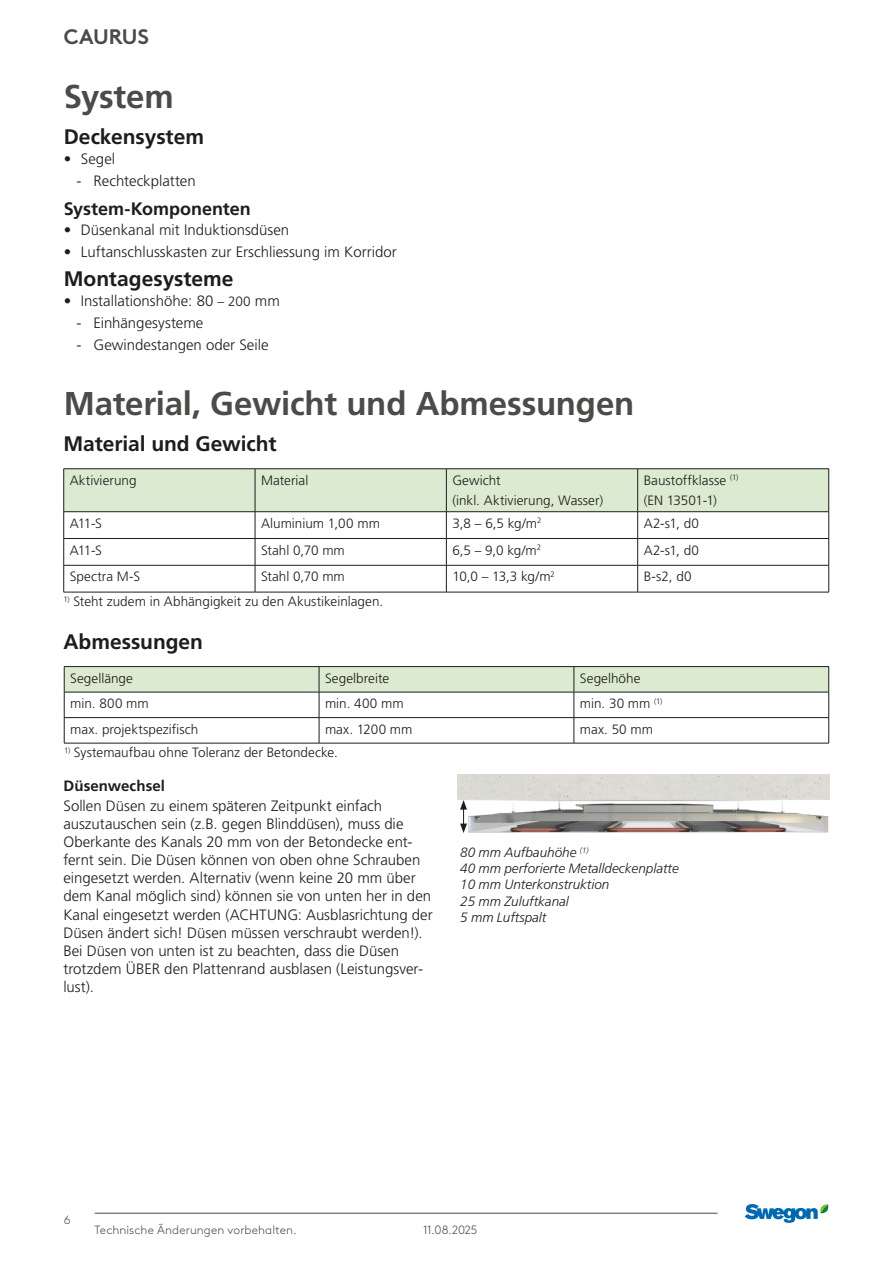
<style>
.page{position:relative;width:893px;height:1263px;background:#fff}
.page>*{position:absolute;margin:0;border:0;box-sizing:border-box;transform-origin:0 0}
.t1{font:700 33px "Frutiger LT Pro";letter-spacing:-.005em;color:#4b4b4a}
.t2{font:700 21px "Frutiger LT Pro";color:#1d1d1b}
.t3{font:700 21px "Swegon Brown";color:#4b4b4a}
.t4{font:700 18px "Frutiger LT Pro";letter-spacing:-.005em;color:#1d1d1b}
.t5{font:300 15px/18px "Frutiger LT Pro";color:#1d1d1b}
.t6{font:700 15px "Frutiger LT Pro";letter-spacing:.005em;color:#1d1d1b}
.t7{font:300 13.5px/19.8px "Frutiger LT Pro";color:#1d1d1b}
.t8{font:italic 300 13.5px/16.2px "Frutiger LT Pro";color:#1d1d1b}
.t9{font:300 12px "Swegon Brown";letter-spacing:.01em;color:#4b4b4a}
.s1{font-size:13.5px}
</style>
<div class="page">
<hr style="left:95px;top:1213px;width:623px;height:1px;background:#4b4b4a">
<svg style="left:745px;top:1204px;width:84px;height:19px"></svg>
<svg style="left:64px;top:666px;width:765px;height:77px"></svg>
<hr style="left:64px;top:743px;width:255px;height:1px;background:#1d1d1b">
<hr style="left:319px;top:743px;width:255px;height:1px;background:#1d1d1b">
<hr style="left:574px;top:743px;width:255px;height:1px;background:#1d1d1b">
<hr style="left:64px;top:468px;width:191px;height:1px;background:#1d1d1b">
<hr style="left:255px;top:468px;width:191px;height:1px;background:#1d1d1b">
<hr style="left:446px;top:468px;width:192px;height:1px;background:#1d1d1b">
<hr style="left:638px;top:468px;width:191px;height:1px;background:#1d1d1b">
<svg style="left:63px;top:469px;width:766px;height:123px"></svg>
<hr style="left:64px;top:592px;width:191px;height:1px;background:#1d1d1b">
<hr style="left:255px;top:592px;width:191px;height:1px;background:#1d1d1b">
<hr style="left:446px;top:592px;width:192px;height:1px;background:#1d1d1b">
<hr style="left:638px;top:592px;width:191px;height:1px;background:#1d1d1b">
<img style="left:457px;top:774px;width:372px;height:59px">
<svg style="left:460px;top:800px;width:7px;height:33px"></svg>
<h2 class="t3" style="left:64px;top:20px;width:87px">CAURUS</h2>
<h1 class="t1" style="left:64px;top:77px;width:111px">System</h1>
<h2 class="t2" style="left:64px;top:124px;width:142px">Deckensystem</h2>
<p class="t5" style="left:64px;top:150px;width:53px">• Segel</p>
<p class="t5" style="left:77px;top:172px;width:121px">- Rechteckplatten</p>
<p class="t4" style="left:64px;top:198px;width:188px">System-Komponenten</p>
<p class="t5" style="left:64px;top:221px;width:227px">• Düsenkanal mit Induktionsdüsen</p>
<p class="t5" style="left:64px;top:243px;width:334px">• Luftanschlusskasten zur Erschliessung im Korridor</p>
<h2 class="t2" style="left:64px;top:266px;width:171px">Montagesysteme</h2>
<p class="t5" style="left:64px;top:292px;width:218px">• Installationshöhe: 80 <span class="s1">– 200</span> mm</p>
<p class="t5" style="left:77px;top:314px;width:128px">- Einhängesysteme</p>
<p class="t5" style="left:77px;top:336px;width:194px">- Gewindestangen oder Seile</p>
<h1 class="t1" style="left:64px;top:383px;width:572px">Material, Gewicht und Abmessungen</h1>
<h2 class="t2" style="left:64px;top:431px;width:215px">Material und Gewicht</h2>
<p class="t7" style="left:70px;top:470px;width:68px">Aktivierung</p>
<p class="t7" style="left:261px;top:470px;width:49px">Material</p>
<p class="t7" style="left:452px;top:470px;width:152px">Gewicht<br>(inkl. Aktivierung, Wasser)</p>
<p class="t7" style="left:644px;top:470px;width:96px">Baustoffklasse <sup>(1) </sup>(EN 13501-1)</p>
<p class="t7" style="left:70px;top:513px;width:34px">A11-S</p>
<p class="t7" style="left:261px;top:513px;width:120px">Aluminium 1,00 mm</p>
<p class="t7" style="left:452px;top:513px;width:91px">3,8 – 6,5 kg/m<sup>2</sup></p>
<p class="t7" style="left:644px;top:513px;width:57px">A2-s1, d0</p>
<p class="t7" style="left:70px;top:540px;width:34px">A11-S</p>
<p class="t7" style="left:261px;top:540px;width:85px">Stahl 0,70 mm</p>
<p class="t7" style="left:452px;top:540px;width:90px">6,5 – 9,0 kg/m<sup>2</sup></p>
<p class="t7" style="left:644px;top:540px;width:57px">A2-s1, d0</p>
<p class="t7" style="left:70px;top:567px;width:72px">Spectra M-S</p>
<p class="t7" style="left:261px;top:567px;width:85px">Stahl 0,70 mm</p>
<p class="t7" style="left:452px;top:567px;width:104px">10,0 – 13,3 kg/m<sup>2</sup></p>
<p class="t7" style="left:644px;top:567px;width:49px">B-s2, d0</p>
<p class="t7" style="left:64px;top:592px;width:321px"><sup>1)</sup> Steht zudem in Abhängigkeit zu den Akustikeinlagen.</p>
<h2 class="t2" style="left:63px;top:629px;width:141px">Abmessungen</h2>
<p class="t7" style="left:70px;top:668px;width:64px">Segellänge</p>
<p class="t7" style="left:325px;top:668px;width:66px">Segelbreite</p>
<p class="t7" style="left:580px;top:668px;width:62px">Segelhöhe</p>
<p class="t7" style="left:70px;top:694px;width:80px">min. 800 mm</p>
<p class="t7" style="left:325px;top:694px;width:80px">min. 400 mm</p>
<p class="t7" style="left:580px;top:694px;width:84px">min. 30 mm <sup>(1)</sup></p>
<p class="t7" style="left:70px;top:719px;width:130px">max. projektspezifisch</p>
<p class="t7" style="left:325px;top:719px;width:89px">max. 1200 mm</p>
<p class="t7" style="left:580px;top:719px;width:75px">max. 50 mm</p>
<p class="t7" style="left:64px;top:743px;width:275px"><sup>1)</sup> Systemaufbau ohne Toleranz der Betondecke.</p>
<p class="t6" style="left:63px;top:777px;width:103px">Düsenwechsel</p>
<p class="t5" style="left:63px;top:797px;width:371px">Sollen Düsen zu einem späteren Zeitpunkt einfach auszutauschen sein (z.B. gegen Blinddüsen), muss die Oberkante des Kanals 20 mm von der Betondecke ent&shy;fernt sein. Die Düsen können von oben ohne Schrauben eingesetzt werden. Alternativ (wenn keine 20 mm über dem Kanal möglich sind) können sie von unten her in den Kanal eingesetzt werden (ACHTUNG: Ausblasrichtung der Düsen ändert sich! Düsen müssen verschraubt werden!).<br>Bei Düsen von unten ist zu beachten, dass die Düsen trotzdem ÜBER den Plattenrand ausblasen (Leistungsver&shy;lust).</p>
<p class="t8" style="left:460px;top:844px;width:220px">80 mm Aufbauhöhe <sup>(1)<br></sup>40 mm perforierte Metalldeckenplatte<br>10 mm Unterkonstruktion<br>25 mm Zuluftkanal<br>5 mm Luftspalt</p>
<p class="t9" style="left:64px;top:1211px;width:8px">6</p>
<p class="t9" style="left:95px;top:1221px;width:204px">Technische Änderungen vorbehalten.</p>
<p class="t9" style="left:423px;top:1221px;width:56px">11.08.2025</p>
</div>
